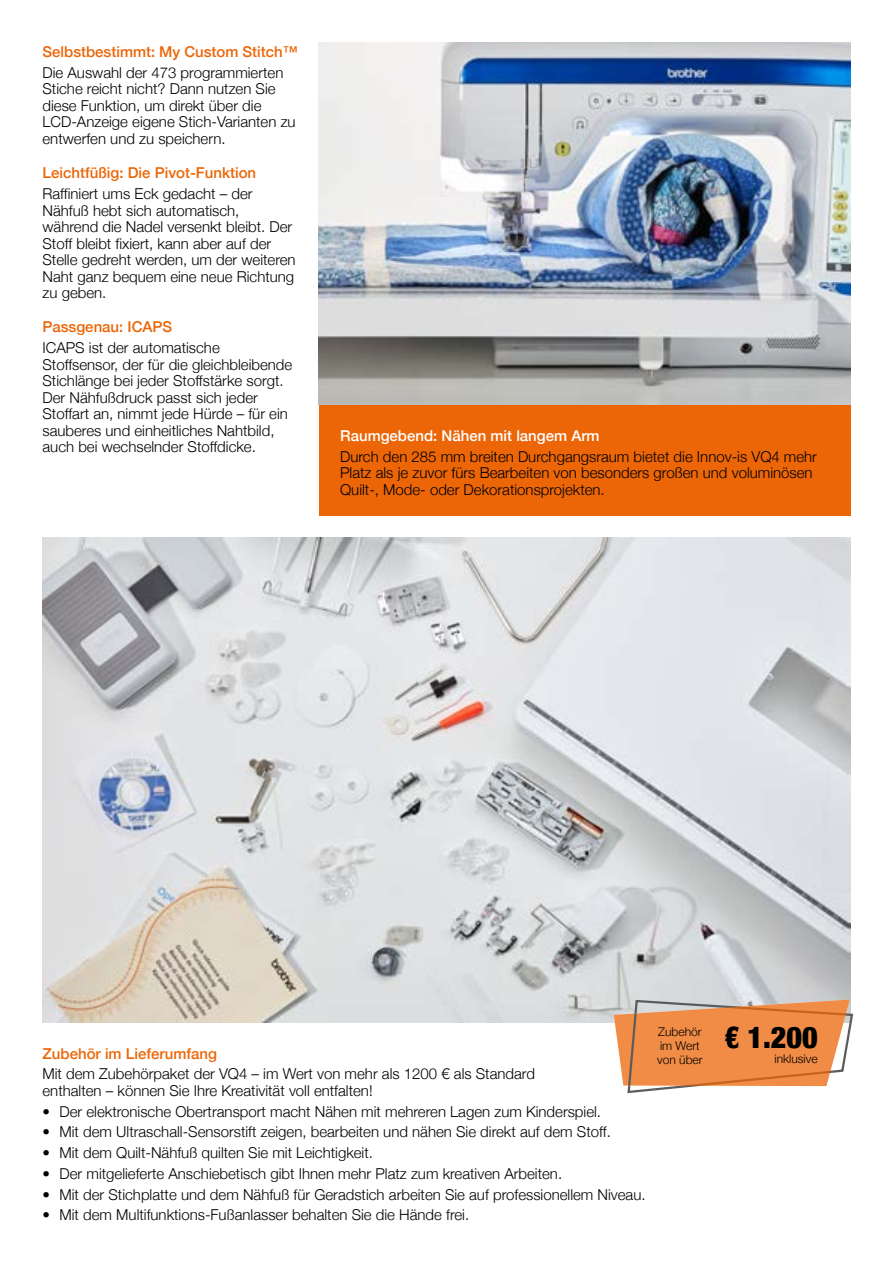
<style>
.page{position:relative;width:893px;height:1263px;background:#fff}
.page>*{position:absolute;margin:0;border:0;box-sizing:border-box;transform-origin:0 0}
.t1{font:900 condensed 30px "Helvetica Neue";color:#000}
.t2{font:300 15px/16.5px "Helvetica Neue";color:#000}
.t3{font:500 15px "Helvetica Neue";color:#ec6608}
.t4{font:500 15px "Helvetica Neue";color:#fff}
.t5{font:300 12px/14.4px "Helvetica Neue";color:#000}
</style>
<div class="page">
<img style="left:43px;top:537px;width:807px;height:486px">
<img style="left:319px;top:43px;width:531px;height:362px">
<div style="left:319px;top:405px;width:531px;height:111px;background:#ec6608"></div>
<svg style="left:614px;top:999px;width:240px;height:95px;background:#e99f6a"></svg>
<p class="t3" style="left:43px;top:40px;width:257px">Selbstbestimmt: My Custom Stitch™</p>
<p class="t2" style="left:43px;top:63px;width:255px">Die Auswahl der 473 programmierten Stiche reicht nicht? Dann nutzen Sie diese Funktion, um direkt über die LCD-Anzeige eigene Stich-Varianten zu entwerfen und zu speichern.</p>
<p class="t3" style="left:43px;top:161px;width:215px">Leichtfüßig: Die Pivot-Funktion</p>
<p class="t2" style="left:43px;top:184px;width:255px">Raffiniert ums Eck gedacht – der<br>Nähfuß hebt sich automatisch, während die Nadel versenkt bleibt. Der<br>Stoff bleibt fixiert, kann aber auf der<br>Stelle gedreht werden, um der weiteren<br>Naht ganz bequem eine neue Richtung zu geben.</p>
<p class="t3" style="left:43px;top:315px;width:131px">Passgenau: ICAPS</p>
<p class="t2" style="left:43px;top:338px;width:251px">ICAPS ist der automatische Stoffsensor, der für die gleichbleibende Stichlänge bei jeder Stoffstärke sorgt.<br>Der Nähfußdruck passt sich jeder Stoffart an, nimmt jede Hürde – für ein sauberes und einheitliches Nahtbild, auch bei wechselnder Stoffdicke.</p>
<p class="t4" style="left:340px;top:423px;width:261px">Raumgebend: Nähen mit langem Arm</p>
<p class="t2" style="left:340px;top:447px;width:478px">Durch den 285 mm breiten Durchgangsraum bietet die Innov‑is VQ4 mehr<br>Platz als je zuvor fürs Bearbeiten von besonders großen und voluminösen<br>Quilt-, Mode- oder Dekorationsprojekten.</p>
<p class="t3" style="left:43px;top:1041px;width:176px">Zubehör im Lieferumfang</p>
<p class="t2" style="left:43px;top:1065px;width:494px">Mit dem Zubehörpaket der VQ4 – im Wert von mehr als 1200 € als Standard enthalten – können Sie Ihre Kreativität voll entfalten!</p>
<p class="t2" style="left:43px;top:1102px;width:560px">• Der elektronische Obertransport macht Nähen mit mehreren Lagen zum Kinderspiel.</p>
<p class="t2" style="left:43px;top:1123px;width:570px">• Mit dem Ultraschall-Sensorstift zeigen, bearbeiten und nähen Sie direkt auf dem Stoff.</p>
<p class="t2" style="left:43px;top:1143px;width:332px">• Mit dem Quilt-Nähfuß quilten Sie mit Leichtigkeit.</p>
<p class="t2" style="left:43px;top:1164px;width:521px">• Der mitgelieferte Anschiebetisch gibt Ihnen mehr Platz zum kreativen Arbeiten.</p>
<p class="t2" style="left:43px;top:1185px;width:605px">• Mit der Stichplatte und dem Nähfuß für Geradstich arbeiten Sie auf professionellem Niveau.</p>
<p class="t2" style="left:43px;top:1206px;width:428px">• Mit dem Multifunktions-Fußanlasser behalten Sie die Hände frei.</p>
<p class="t5" style="left:657px;top:1023px;width:47px">Zubehör im Wert von über</p>
<h1 class="t1" style="left:724px;top:1013px;width:95px">€ 1.200</h1>
<p class="t5" style="left:774px;top:1050px;width:45px">inklusive</p>
</div>
